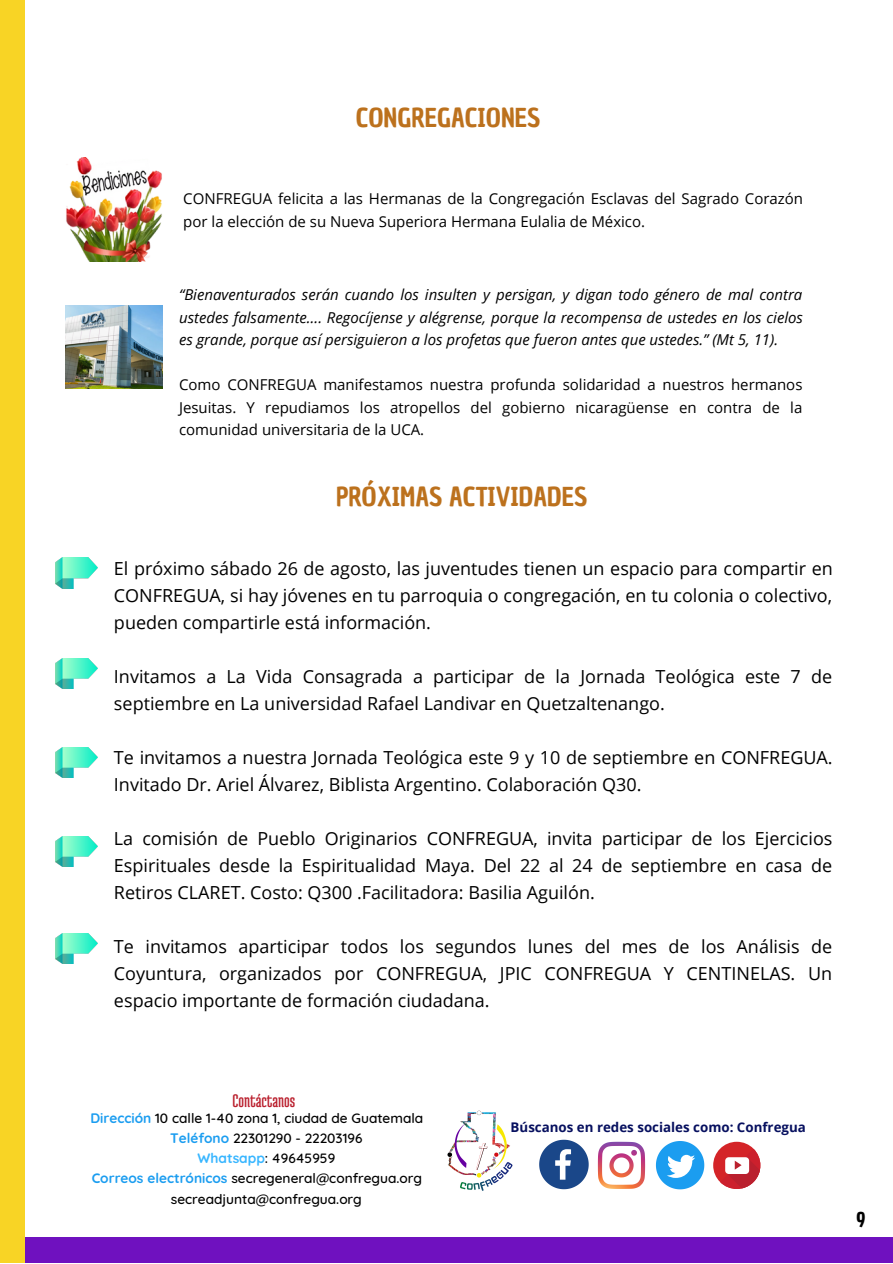
<style>
.page{position:relative;width:893px;height:1264px;background:#fff}
.page>*{position:absolute;margin:0;border:0;box-sizing:border-box;transform-origin:0 0}
.t1{font:25.5px "Chau Philomene One";color:#bc711d}
.t2{font:19.8px "Chau Philomene One";color:#000}
.t3{font:19.35px "Medula One";color:#ba202e}
.t4{font:18px/27px "Open Sans";color:#000;text-align:justify}
.t5{font:15px/22.5px "Open Sans";color:#000}
.t6{font:italic 15px/22.5px "Open Sans";color:#000;text-align:justify}
.t7{font:500 13.65px "Quicksand";color:#000}
.t8{font:700 13.35px "Open Sans";color:#07105f}
.s1{font-weight:700;color:#1b9df0}
.s2{font-weight:700;color:#38b6ff}
</style>
<div class="page">
<svg style="left:539px;top:1139px;width:49px;height:50px"></svg>
<svg style="left:598px;top:1141px;width:47px;height:47px"></svg>
<svg style="left:656px;top:1141px;width:48px;height:48px"></svg>
<svg style="left:713px;top:1141px;width:47px;height:47px"></svg>
<svg style="left:720px;top:1148px;width:41px;height:41px"></svg>
<img style="left:447px;top:1110px;width:66px;height:81px">
<img style="left:65px;top:305px;width:97px;height:84px">
<img style="left:66px;top:157px;width:96px;height:105px">
<img style="left:56px;top:558px;width:42px;height:30px">
<img style="left:56px;top:658px;width:42px;height:31px">
<img style="left:56px;top:747px;width:42px;height:30px">
<img style="left:56px;top:836px;width:42px;height:30px">
<img style="left:56px;top:933px;width:42px;height:30px">
<div style="left:0;top:1237px;width:892px;height:25px;background:#6f11bf"></div>
<div style="left:0;top:0;width:24px;height:1262px;background:#f8d425"></div>
<p class="t1" style="left:355px;top:100px;width:186px">CONGREGACIONES</p>
<p class="t5" style="left:183px;top:187px;width:621px">CONFREGUA felicita a las Hermanas de la Congregación Esclavas del Sagrado Corazón por la elección de su Nueva Superiora Hermana Eulalia de México.</p>
<p class="t6" style="left:179px;top:283px;width:625px">“Bienaventurados serán cuando los insulten y persigan, y digan todo género de mal contra ustedes falsamente…. Regocíjense y alégrense, porque la recompensa de ustedes en los cielos es grande, porque así persiguieron a los profetas que fueron antes que ustedes.” (Mt 5, 11).</p>
<p class="t5" style="left:179px;top:373px;width:625px;text-align:justify">Como CONFREGUA manifestamos nuestra profunda solidaridad a nuestros hermanos Jesuitas. Y repudiamos los atropellos del gobierno nicaragüense en contra de la comunidad universitaria de la UCA.</p>
<p class="t1" style="left:336px;top:479px;width:252px">PRÓXIMAS ACTIVIDADES</p>
<p class="t4" style="left:114px;top:555px;width:720px">El próximo sábado 26 de agosto, las juventudes tienen un espacio para compartir en CONFREGUA, si hay jóvenes en tu parroquia o congregación, en tu colonia o colectivo, pueden compartirle está información.</p>
<p class="t4" style="left:114px;top:662px;width:719px">Invitamos a La Vida Consagrada a participar de la Jornada Teológica este 7 de septiembre en La universidad Rafael Landivar en Quetzaltenango.</p>
<p class="t4" style="left:114px;top:743px;width:720px">Te invitamos a nuestra Jornada Teológica este 9 y 10 de septiembre en CONFREGUA.<br>Invitado Dr. Ariel Álvarez, Biblista Argentino. Colaboración Q30.</p>
<p class="t4" style="left:114px;top:824px;width:720px">La comisión de Pueblo Originarios CONFREGUA, invita participar de los Ejercicios Espirituales desde la Espiritualidad Maya. Del 22 al 24 de septiembre en casa de Retiros CLARET. Costo: Q300 .Facilitadora: Basilia Aguilón.</p>
<p class="t4" style="left:114px;top:932px;width:719px">Te invitamos aparticipar todos los segundos lunes del mes de los Análisis de Coyuntura, organizados por CONFREGUA, JPIC CONFREGUA Y CENTINELAS. Un espacio importante de formación ciudadana.</p>
<p class="t3" style="left:232px;top:1090px;width:64px">Contáctanos</p>
<p class="t7" style="left:90px;top:1109px;width:334px"><span class="s1">Dirección</span> 10 calle 1-40 zona 1, ciudad de Guatemala</p>
<p class="t7" style="left:170px;top:1129px;width:194px"><span class="s1">Teléfono</span> 22301290 - 22203196</p>
<p class="t7" style="left:197px;top:1149px;width:139px"><span class="s2">Whatsapp</span>: 49645959</p>
<p class="t7" style="left:92px;top:1169px;width:332px"><span class="s1">Correos electrónicos</span> secregeneral@confregua.org</p>
<p class="t7" style="left:171px;top:1189px;width:192px">secreadjunta@confregua.org</p>
<p class="t8" style="left:510px;top:1117px;width:297px">Búscanos en redes sociales como: Confregua</p>
<p class="t2" style="left:856px;top:1205px;width:11px">9</p>
</div>
